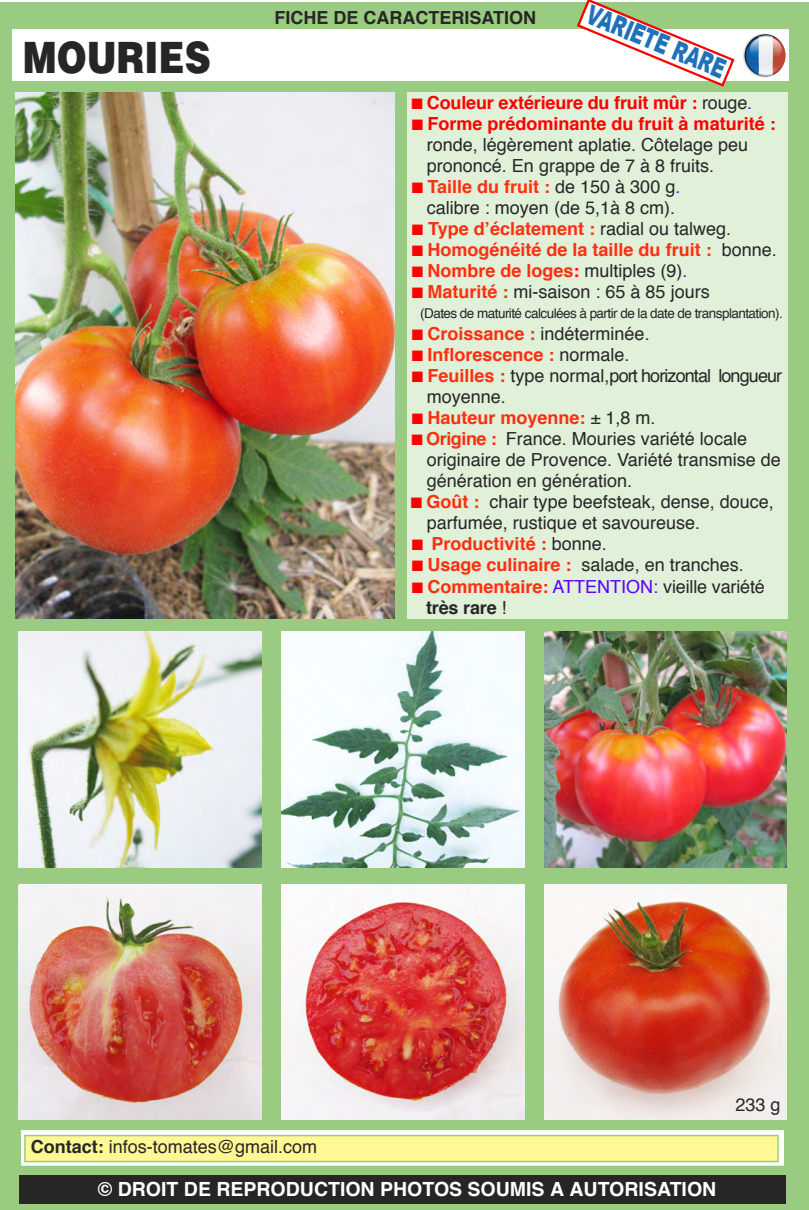
<style>
.page{position:relative;width:809px;height:1210px;background:#fff}
.page>*{position:absolute;margin:0;border:0;box-sizing:border-box;transform-origin:0 0}
.t1{font:900 43.2px "Helvetica";color:#272627;scale:.83 1}
.t2{font:900 27px "Arial";color:#1f72ba;scale:.67 1}
.t3{font:700 19.5px "Helvetica";color:#fff}
.t4{font:18px/21px "Helvetica";color:#272627}
.t5{font:700 18px "Helvetica";color:#ff2f0f}
.t6{font:18px/21px "Helvetica";letter-spacing:-.05em;color:#272627}
.t7{font:700 18px "Helvetica";letter-spacing:-.01em;color:#f00}
.t8{font:700 18px "Helvetica";color:#272627}
.t9{font:13.5px "Helvetica";letter-spacing:-.04em;color:#272627}
.s1{font-weight:400;color:#272627}
.s2{font-weight:400;color:#5f00ff}
.s3{color:#f00}
.s4{font-weight:700;color:#f00}
.s5{font-weight:700;color:#ff2f0f}
.s6{color:#5f00ff}
.s7{font-weight:700}
</style>
<div class="page">
<div style="left:0;top:2px;width:808px;height:1207px;background:#99cc80"></div>
<div style="left:12px;top:30px;width:776px;height:51px;background:#fff"></div>
<div style="left:19px;top:1174px;width:766px;height:29px;background:#272627"></div>
<img style="left:16px;top:92px;width:378px;height:526px">
<img style="left:19px;top:631px;width:242px;height:235px">
<img style="left:281px;top:631px;width:243px;height:235px">
<img style="left:19px;top:885px;width:242px;height:234px">
<img style="left:281px;top:884px;width:243px;height:235px">
<img style="left:544px;top:631px;width:242px;height:235px">
<img style="left:544px;top:884px;width:242px;height:235px">
<svg style="left:742px;top:34px;width:43px;height:43px"></svg>
<svg style="left:744px;top:34px;width:41px;height:42px"></svg>
<svg style="left:23px;top:1131px;width:759px;height:32px;fill:#fff"></svg>
<div style="left:20px;top:1128px;width:765px;height:38px;border:2px solid #99cc80"></div>
<div style="left:26px;top:1135px;width:751px;height:25px;background:#fff894"></div>
<div style="left:24px;top:1134px;width:754px;height:27px;border:2px solid #99cc80"></div>
<div style="left:407px;top:92px;width:380px;height:527px;background:#e0f0d9"></div>
<svg style="left:575px;top:0;width:160px;height:87px"></svg>
<h1 class="t1" style="left:23px;top:33px;width:228px">MOURIES</h1>
<p class="t8" style="left:274px;top:10px;width:263px">FICHE DE CARACTERISATION</p>
<h2 class="t2" style="left:595px;top:-5px;width:222px;rotate:22deg">VARIETE RARE</h2>
<p class="t7" style="left:411px;top:95px;width:342px">■ Couleur extérieure du fruit mûr : <span class="s1">rouge</span><span class="s2">.</span></p>
<p class="t4" style="left:427px;top:115px;width:350px;text-indent:-15px"><span class="s3">■</span> <span class="s4">Forme prédominante du fruit à maturité : </span>ronde, légèrement aplatie. Côtelage peu prononcé. En grappe de 7 à 8 fruits.</p>
<p class="t4" style="left:412px;top:178px;width:270px;text-align:center"><span class="s3">■</span> <span class="s5">Taille du fruit :</span> de 150 à 300 g<span class="s6">. </span>calibre : moyen (de 5,1à 8 cm).</p>
<p class="t5" style="left:412px;top:221px;width:321px"><span class="s3">■</span> Type d’éclatement : <span class="s1">radial ou talweg.</span></p>
<p class="t5" style="left:412px;top:242px;width:366px"><span class="s3">■</span> Homogénéité de la taille du fruit : <span class="s1">bonne.</span></p>
<p class="t5" style="left:412px;top:263px;width:277px"><span class="s3">■</span> Nombre de loges<span class="s3">:</span> <span class="s1">multiples (9)</span><span class="s2">.</span></p>
<p class="t4" style="left:412px;top:283px;width:299px"><span class="s3">■</span> <span class="s5">Maturité :</span> mi-saison : 65 à 85 jours</p>
<p class="t9" style="left:420px;top:308px;width:364px">(Dates de maturité calculées à partir de la date de transplantation).</p>
<p class="t4" style="left:412px;top:325px;width:239px"><span class="s3">■</span> <span class="s5">Croissance :</span> indéterminée.</p>
<p class="t5" style="left:412px;top:347px;width:219px"><span class="s3">■</span> Inflorescence : <span class="s1">normale.</span></p>
<p class="t6" style="left:427px;top:367px;width:357px;text-indent:-15px"><span class="s3">■</span> <span class="s5">Feuilles :</span> type normal,port horizontal longueur moyenne.</p>
<p class="t5" style="left:412px;top:410px;width:245px"><span class="s3">■</span> Hauteur moyenne: <span class="s1">± 1,8 m.</span></p>
<p class="t4" style="left:427px;top:430px;width:355px;text-indent:-15px"><span class="s3">■</span> <span class="s5">Origine :</span> France. Mouries variété locale originaire de Provence. Variété transmise de génération en génération.</p>
<p class="t4" style="left:427px;top:493px;width:348px;text-indent:-16px"><span class="s3">■</span> <span class="s5">Goût :</span> chair type beefsteak, dense, douce, parfumée, rustique et savoureuse.</p>
<p class="t5" style="left:412px;top:536px;width:196px"><span class="s3">■</span> Productivité : <span class="s1">bonne.</span></p>
<p class="t4" style="left:412px;top:556px;width:333px"><span class="s3">■</span> <span class="s5">Usage culinaire :</span> salade, en tranches.</p>
<p class="t4" style="left:426px;top:577px;width:340px;text-indent:-14px"><span class="s3">■</span> <span class="s5">Commentaire:</span> <span class="s6">ATTENTION:</span> vieille variété <span class="s7">très rare</span> !</p>
<p class="t4" style="left:735px;top:1095px;width:47px">233 g</p>
<p class="t4" style="left:31px;top:1137px;width:288px"><span class="s7">Contact:</span> infos-tomates@gmail.com</p>
<p class="t3" style="left:98px;top:1180px;width:619px">© DROIT DE REPRODUCTION PHOTOS SOUMIS A AUTORISATION</p>
</div>
